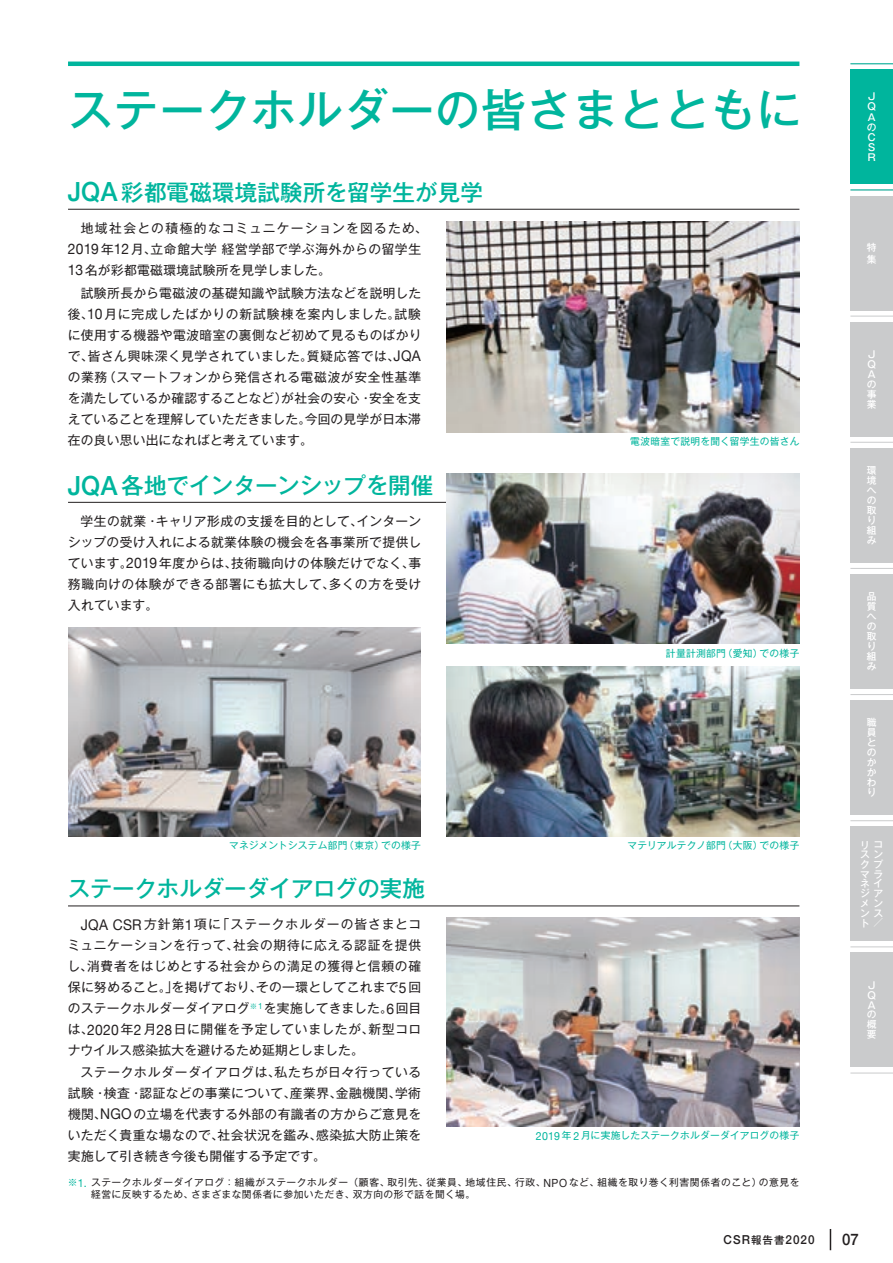
<style>
.page{position:relative;width:893px;height:1263px;background:#fff}
.page>*{position:absolute;margin:0;border:0;box-sizing:border-box;transform-origin:0 0}
.t1{font:500 45px "Gothic MB101 Pr 6 N";letter-spacing:.02em;color:#00b59d}
.t2{font:500 22.5px "Gothic MB101 Pr 6 N";color:#00b59d}
.t3{font:500 15.9px "Helvetica Neue";color:#231f20;scale:.95 1}
.t4{font:12.75px/21px "Gothic MB101 Pr 6 N";letter-spacing:.03em;color:#231f20;text-align:justify}
.t5{font:12.75px/21px "Gothic MB101 Pr 6 N";letter-spacing:.05em;color:#231f20}
.t6{font:500 12.3px "Helvetica Neue";letter-spacing:.09em;color:#231f20;scale:.95 1}
.t7{font:9.75px/12px "Gothic MB101 Pr 6 N";letter-spacing:.06em;color:#231f20}
.t8{font:9.75px "Gothic MB101 Pr 6 N";letter-spacing:.025em;color:#00b59d}
.t9{font:500 9.75px/9.9px "Gothic MB101 Pr 6 N";color:#fff}
.s1{font-family:"Helvetica Neue";font-size:26.4px}
.s2{font-family:"Helvetica Neue";font-size:14.7px}
.s3{font-family:"Helvetica Neue";font-size:11.25px}
.s4{color:#00b59d}
.s5{font-family:"Helvetica Neue";font-size:11.25px;color:#00b59d}
.s6{font-family:"Gothic MB101 Pr 6 N";font-size:10.5px}
</style>
<div class="page">
<div style="left:850px;top:196px;width:43px;height:114px;background:#cacbcc"></div>
<hr style="left:850px;top:316px;width:43px;height:1px;background:#cacbcc">
<hr style="left:850px;top:442px;width:43px;height:1px;background:#cacbcc">
<hr style="left:850px;top:568px;width:43px;height:1px;background:#cacbcc">
<hr style="left:850px;top:694px;width:43px;height:1px;background:#cacbcc">
<hr style="left:850px;top:820px;width:43px;height:1px;background:#cacbcc">
<hr style="left:850px;top:946px;width:43px;height:1px;background:#cacbcc">
<hr style="left:850px;top:1073px;width:43px;height:1px;background:#cacbcc">
<div style="left:850px;top:322px;width:43px;height:115px;background:#cacbcc"></div>
<div style="left:850px;top:448px;width:43px;height:115px;background:#cacbcc"></div>
<div style="left:850px;top:574px;width:43px;height:115px;background:#cacbcc"></div>
<div style="left:850px;top:700px;width:43px;height:115px;background:#cacbcc"></div>
<div style="left:850px;top:826px;width:43px;height:115px;background:#cacbcc"></div>
<div style="left:850px;top:952px;width:43px;height:115px;background:#cacbcc"></div>
<hr style="left:850px;top:63px;width:43px;height:1px;background:#00b59d">
<hr style="left:850px;top:190px;width:43px;height:1px;background:#00b59d">
<div style="left:850px;top:69px;width:43px;height:115px;background:#00b59d"></div>
<hr style="left:68px;top:209px;width:731px;height:1px;background:#231f20">
<img style="left:446px;top:222px;width:353px;height:210px">
<hr style="left:68px;top:62px;width:731px;height:4px;background:#00b59d">
<hr style="left:68px;top:502px;width:378px;height:1px;background:#231f20">
<img style="left:446px;top:474px;width:353px;height:170px">
<img style="left:446px;top:666px;width:353px;height:170px">
<img style="left:68px;top:627px;width:353px;height:209px">
<hr style="left:68px;top:905px;width:731px;height:1px;background:#231f20">
<img style="left:446px;top:917px;width:353px;height:209px">
<svg style="left:830px;top:1229px;width:1px;height:21px"></svg>
<h1 class="t1" style="left:68px;top:72px;width:735px">ステークホルダーの皆さまとともに</h1>
<h2 class="t2" style="left:68px;top:173px;width:416px"><span class="s1">JQA</span> 彩都電磁環境試験所を留学生が見学</h2>
<p class="t5" style="left:68px;top:217px;width:361px;text-indent:13px">地域社会との積極的なコミュニケーションを図るため、<br><span class="s2">2019</span>年<span class="s2">12</span>月、立命館大学経営学部で学ぶ海外からの留学生<br><span class="s2">13</span>名が彩都電磁環境試験所を見学しました。</p>
<p class="t4" style="left:68px;top:282px;width:355px;text-indent:13px">試験所長から電磁波の基礎知識や試験方法などを説明した後、<span class="s2">10</span> 月に完成したばかりの新試験棟を案内しました。試験に使用する機器や電波暗室の裏側など初めて見るものばかりで、皆さん興味深く見学されていました。質疑応答では、<span class="s2">JQA</span>の業務（スマートフォンから発信される電磁波が安全性基準を満たしているか確認することなど）が社会の安心・安全を支えていることを理解していただきました。今回の見学が日本滞在の良い思い出になればと考えています。</p>
<h2 class="t2" style="left:68px;top:466px;width:367px"><span class="s1">JQA</span> 各地でインターンシップを開催</h2>
<p class="t4" style="left:68px;top:510px;width:355px;text-indent:13px">学生の就業・キャリア形成の支援を目的として、インターンシップの受け入れによる就業体験の機会を各事業所で提供しています。<span class="s2">2019</span>年度からは、技術職向けの体験だけでなく、事務職向けの体験ができる部署にも拡大して、多くの方を受け入れています。</p>
<p class="t8" style="left:630px;top:433px;width:171px">電波暗室で説明を聞く留学生の皆さん</p>
<p class="t8" style="left:666px;top:645px;width:135px">計量計測部門（愛知）での様子</p>
<p class="t9" style="left:867px;top:91px;width:11px;text-align:justify">ＪＱＡのＣＳＲ</p>
<p class="t9" style="left:867px;top:241px;width:11px;line-height:11.6px">特集</p>
<p class="t9" style="left:867px;top:349px;width:11px">Ｊ<br>Ｑ<br>Ａの事業</p>
<p class="t9" style="left:867px;top:465px;width:11px">環境への取り組み</p>
<p class="t9" style="left:867px;top:591px;width:11px">品質への取り組み</p>
<p class="t9" style="left:867px;top:717px;width:11px;text-align:justify">職員とのかかわり</p>
<p class="t9" style="left:860px;top:839px;width:24px">リ<br>スンク<br>マ<br>ネ<br>ジアメ<br>ンスト</p>
<p class="t8" style="left:229px;top:837px;width:193px">マネジメントシステム部門（東京）での様子</p>
<p class="t8" style="left:627px;top:837px;width:174px">マテリアルテクノ部門（大阪）での様子</p>
<p class="t9" style="left:874px;top:834px;width:11px;line-height:19.5px">コプ</p>
<p class="t9" style="left:874px;top:868px;width:10px">ライ</p>
<p class="t9" style="left:874px;top:898px;width:11px">ン</p>
<h2 class="t2" style="left:68px;top:870px;width:359px">ステークホルダーダイアログの実施</h2>
<p class="t4" style="left:67px;top:913px;width:355px;text-indent:13px"><span class="s2">JQA CSR</span> 方針第<span class="s2">1</span>項に「ステークホルダーの皆さまとコミュニケーションを行って、社会の期待に応える認証を提供し、消費者をはじめとする社会からの満足の獲得と信頼の確保に努めること。」を掲げており、その一環としてこれまで<span class="s2">5</span>回のステークホルダーダイアログ<sup>※</sup><sup>1</sup>を実施してきました。<span class="s2">6</span>回目は、<span class="s2">2020</span> 年<span class="s2">2</span> 月<span class="s2">28</span>日に開催を予定していましたが、新型コロナウイルス感染拡大を避けるため延期としました。</p>
<p class="t4" style="left:68px;top:1060px;width:355px;text-indent:13px">ステークホルダーダイアログは、私たちが日々行っている試験・検査・認証などの事業について、産業界、金融機関、学術機関、<span class="s2">NGO</span>の立場を代表する外部の有識者の方からご意見をいただく貴重な場なので、社会状況を鑑み、感染拡大防止策を実施して引き続き今後も開催する予定です。</p>
<p class="t9" style="left:867px;top:979px;width:11px">Ｊ<br>Ｑ<br>Ａの概要</p>
<p class="t8" style="left:536px;top:1127px;width:265px"><span class="s3">2019</span> 年 <span class="s3">2</span> 月に実施したステークホルダーダイアログの様子</p>
<p class="t7" style="left:91px;top:1176px;width:710px;text-indent:-23px"><span class="s4">※</span><span class="s5">1.</span> ステークホルダーダイアログ：組織がステークホルダー（顧客、取引先、従業員、地域住民、行政、<span class="s3">NPO</span> など、組織を取り巻く利害関係者のこと）の意見を経営に反映するため、さまざまな関係者に参加いただき、双方向の形で話を聞く場。</p>
<p class="t6" style="left:724px;top:1230px;width:97px">CSR<span class="s6">報告書</span>2020</p>
<p class="t3" style="left:842px;top:1227px;width:19px">07</p>
</div>
